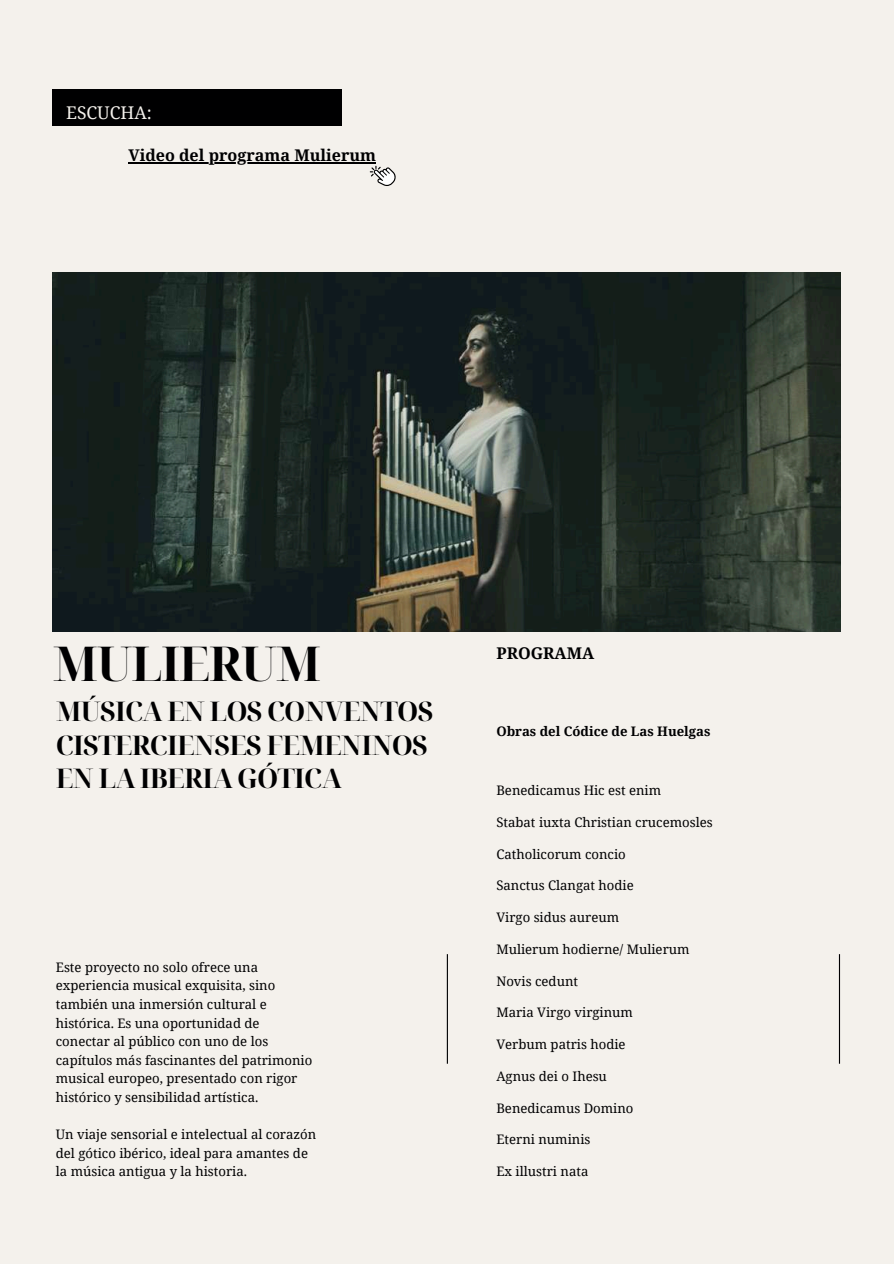
<style>
.page{position:relative;width:894px;height:1264px;background:#fff}
.page>*{position:absolute;margin:0;border:0;box-sizing:border-box;transform-origin:0 0}
.t1{font:700 48px "Noto Serif Display";letter-spacing:-.03em;color:#000001}
.t2{font:700 27px/33.8px "Noto Serif Display";letter-spacing:-.03em;color:#000001}
.t3{font:17.55px "Noto Serif";color:#f4f1ec}
.t4{font:700 16.05px "Noto Serif";color:#000001}
.t5{font:13.2px/18.6px "Noto Serif";color:#000001}
.t6{font:700 13.2px "Noto Serif";color:#000001}
</style>
<div class="page">
<div style="left:0;top:0;width:893px;height:1263px;background:#f4f1ec"></div>
<div style="left:53px;top:89px;width:288px;height:37px;background:#000001"></div>
<hr style="left:446px;top:954px;width:2px;height:109px;background:#000001">
<img style="left:53px;top:272px;width:787px;height:359px">
<hr style="left:838px;top:954px;width:1px;height:109px;background:#000001">
<hr style="left:128px;top:162px;width:248px;height:2px;background:#000001">
<svg style="left:369px;top:166px;width:26px;height:20px"></svg>
<h3 class="t3" style="left:66px;top:100px;width:87px">ESCUCHA:</h3>
<p class="t4" style="left:128px;top:144px;width:249px">Video del programa Mulierum</p>
<h1 class="t1" style="left:53px;top:629px;width:270px">MULIERUM</h1>
<p class="t4" style="left:496px;top:641px;width:99px">PROGRAMA</p>
<h2 class="t2" style="left:56px;top:693px;width:379px">MÚSICA EN LOS CONVENTOS<br>CISTERCIENSES FEMENINOS<br>EN LA IBERIA GÓTICA</h2>
<p class="t6" style="left:496px;top:722px;width:215px">Obras del Códice de Las Huelgas</p>
<p class="t5" style="left:496px;top:780px;width:166px">Benedicamus Hic est enim</p>
<p class="t5" style="left:496px;top:812px;width:218px">Stabat iuxta Christian crucemosles</p>
<p class="t5" style="left:496px;top:844px;width:131px">Catholicorum concio</p>
<p class="t5" style="left:496px;top:876px;width:139px">Sanctus Clangat hodie</p>
<p class="t5" style="left:496px;top:907px;width:124px">Virgo sidus aureum</p>
<p class="t5" style="left:496px;top:939px;width:195px">Mulierum hodierne/ Mulierum</p>
<p class="t5" style="left:496px;top:971px;width:83px">Novis cedunt</p>
<p class="t5" style="left:496px;top:1002px;width:138px">Maria Virgo virginum</p>
<p class="t5" style="left:496px;top:1034px;width:131px">Verbum patris hodie</p>
<p class="t5" style="left:496px;top:1066px;width:112px">Agnus dei o Ihesu</p>
<p class="t5" style="left:496px;top:1098px;width:138px">Benedicamus Domino</p>
<p class="t5" style="left:496px;top:1129px;width:96px">Eterni numinis</p>
<p class="t5" style="left:496px;top:1161px;width:93px">Ex illustri nata</p>
<p class="t5" style="left:56px;top:957px;width:258px">Este proyecto no solo ofrece una experiencia musical exquisita, sino también una inmersión cultural e histórica. Es una oportunidad de conectar al público con uno de los capítulos más fascinantes del patrimonio musical europeo, presentado con rigor histórico y sensibilidad artística.</p>
<p class="t5" style="left:56px;top:1124px;width:262px">Un viaje sensorial e intelectual al corazón del gótico ibérico, ideal para amantes de la música antigua y la historia.</p>
</div>
